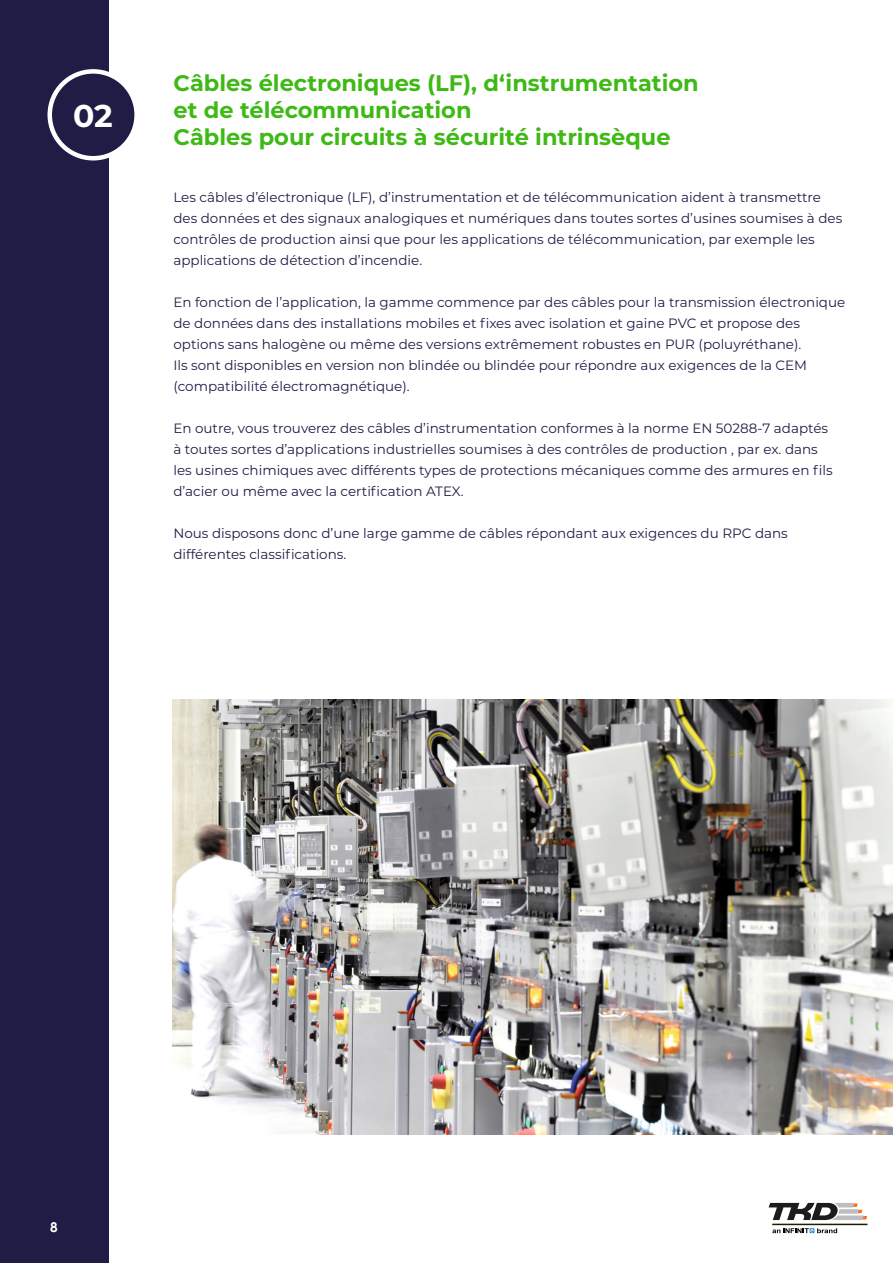
<style>
.page{position:relative;width:893px;height:1263px;background:#fff}
.page>*{position:absolute;margin:0;border:0;box-sizing:border-box;transform-origin:0 0}
.t1{font:700 31.5px "Montserrat";color:#fff}
.t2{font:700 22.5px/27px "Montserrat";color:#3eb915}
.t3{font:13.5px/21px "Montserrat";color:#1f1c45}
.t4{font:700 13.5px "Century Gothic";color:#fff}
</style>
<div class="page">
<div style="left:0;top:0;width:108px;height:1263px;background:#1f1c45"></div>
<div style="left:50px;top:71px;width:87px;height:87px;background:#1f1c45;border-radius:50%"></div>
<div style="left:48px;top:69px;width:91px;height:91px;border:4px solid #fff;border-radius:50%"></div>
<img style="left:173px;top:699px;width:720px;height:436px">
<hr style="left:772px;top:1224px;width:95px;height:1px;background:#1f1c00">
<svg style="left:772px;top:1228px;width:65px;height:5px"></svg>
<svg style="left:769px;top:1203px;width:98px;height:17px"></svg>
<h1 class="t1" style="left:73px;top:93px;width:41px">02</h1>
<h2 class="t2" style="left:174px;top:68px;width:527px">Câbles électroniques (LF), d‘instrumentation et de télécommunication<br>Câbles pour circuits à sécurité intrinsèque</h2>
<p class="t3" style="left:173px;top:186px;width:670px">Les câbles d’électronique (LF), d’instrumentation et de télécommunication aident à transmettre des données et des signaux analogiques et numériques dans toutes sortes d’usines soumises à des contrôles de production ainsi que pour les applications de télécommunication, par exemple les applications de détection d’incendie.</p>
<p class="t3" style="left:173px;top:291px;width:673px">En fonction de l’application, la gamme commence par des câbles pour la transmission électronique de données dans des installations mobiles et fixes avec isolation et gaine PVC et propose des options sans halogène ou même des versions extrêmement robustes en PUR (poluyréthane).<br>Ils sont disponibles en version non blindée ou blindée pour répondre aux exigences de la CEM (compatibilité électromagnétique).</p>
<p class="t3" style="left:173px;top:417px;width:661px">En outre, vous trouverez des câbles d’instrumentation conformes à la norme EN 50288-7 adaptés à toutes sortes d’applications industrielles soumises à des contrôles de production , par ex. dans les usines chimiques avec différents types de protections mécaniques comme des armures en fils d’acier ou même avec la certification ATEX.</p>
<p class="t3" style="left:173px;top:522px;width:616px">Nous disposons donc d’une large gamme de câbles répondant aux exigences du RPC dans différentes classifications.</p>
<p class="t4" style="left:50px;top:1217px;width:9px">8</p>
</div>
